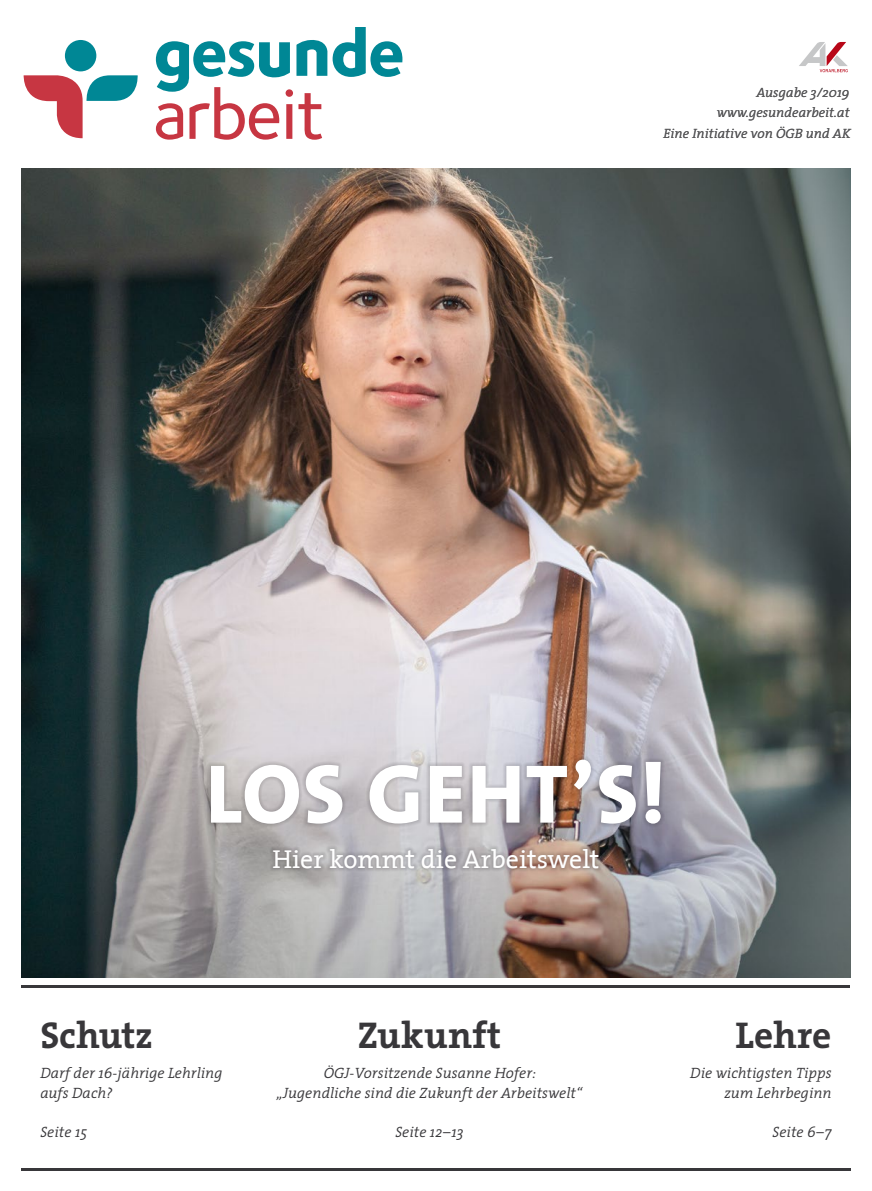
<style>
.page{position:relative;width:872px;height:1191px;background:#fff}
.page>*{position:absolute;margin:0;border:0;box-sizing:border-box;transform-origin:0 0}
.t1{font:800 84px "The Sans";letter-spacing:.02em;color:#fff}
.t2{font:700 37.5px "The Serif";letter-spacing:.005em;color:#38373a}
.t3{font:25.95px "The Serif";color:#fff}
.t4{font:italic 300 15px/19.5px "The Serif";letter-spacing:.005em;color:#38373a;text-align:center}
.t5{font:italic 300 13.5px/20.2px "The Serif";letter-spacing:.005em;color:#58585a;text-align:right}
</style>
<div class="page">
<svg style="left:799px;top:42px;width:49px;height:30px"></svg>
<svg style="left:156px;top:27px;width:246px;height:113px"></svg>
<svg style="left:24px;top:75px;width:114px;height:63px"></svg>
<div style="left:65px;top:40px;width:31px;height:31px;background:#008795;border-radius:50%"></div>
<hr style="left:21px;top:1168px;width:829px;height:2px;background:#38373a">
<hr style="left:21px;top:985px;width:829px;height:2px;background:#38373a">
<img style="left:21px;top:169px;width:829px;height:808px">
<div style="left:207px;top:756px;width:458px;height:115px;background:#1a171c;opacity:.36"></div>
<p class="t5" style="left:756px;top:82px;width:95px">Ausgabe 3/2019</p>
<p class="t5" style="left:663px;top:102px;width:189px">www.gesundearbeit.at<br>Eine Initiative von ÖGB und AK</p>
<h1 class="t1" style="left:206px;top:723px;width:461px">LOS GEHT’S!</h1>
<h3 class="t3" style="left:272px;top:837px;width:328px">Hier kommt die Arbeitswelt</h3>
<h2 class="t2" style="left:40px;top:1003px;width:114px">Schutz</h2>
<p class="t4" style="left:40px;top:1063px;width:183px;text-align:left">Darf der 16-jährige Lehrling aufs Dach?</p>
<p class="t4" style="left:40px;top:1121px;width:48px">Seite 15</p>
<h2 class="t2" style="left:358px;top:1003px;width:145px">Zukunft</h2>
<p class="t4" style="left:277px;top:1063px;width:307px">ÖGJ-Vorsitzende Susanne Hofer:<br>„Jugendliche sind die Zukunft der Arbeitswelt“</p>
<p class="t4" style="left:395px;top:1121px;width:70px">Seite 12–13</p>
<h2 class="t2" style="left:735px;top:1003px;width:98px">Lehre</h2>
<p class="t4" style="left:690px;top:1063px;width:143px;text-align:right">Die wichtigsten Tipps zum Lehrbeginn</p>
<p class="t4" style="left:772px;top:1121px;width:61px">Seite 6–7</p>
</div>
